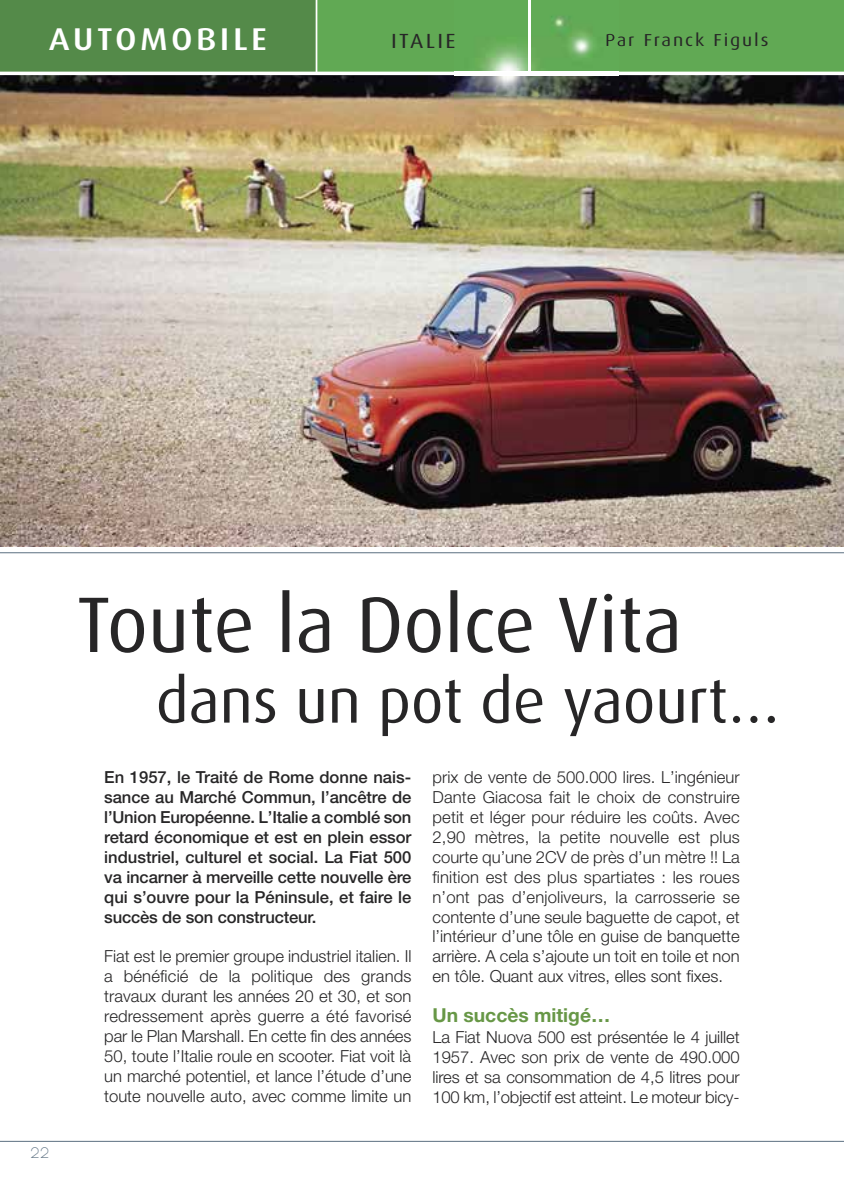
<style>
.page{position:relative;width:844px;height:1191px;background:#fff}
.page>*{position:absolute;margin:0;border:0;box-sizing:border-box;transform-origin:0 0}
.t1{font:78.75px "Dax";color:#272627}
.t2{font:62.3px "Dax";color:#272627}
.t3{font:500 31.5px "Dax";letter-spacing:.1em;color:#fff;scale:1.11 1}
.t4{font:21px "Eurofurencelight";color:#637687}
.t5{font:20.47px "Dax";letter-spacing:.1em;color:#272627;scale:1.11 1}
.t6{font:700 19.25px "Helvetica Neue";color:#679746}
.t7{font:17.32px "Dax";letter-spacing:.1em;color:#272627;scale:1.11 1}
.t8{font:300 16.62px/19.9px "Helvetica Neue";color:#272627;text-align:justify}
.t9{font:500 16.62px/19.9px "Helvetica Neue";letter-spacing:-.01em;color:#272627;text-align:justify}
</style>
<div class="page">
<hr style="left:0;top:1140px;width:843px;height:1px;background:#637687">
<img style="left:0;top:75px;width:843px;height:471px">
<hr style="left:0;top:552px;width:843px;height:1px;background:#637687">
<div style="left:0;top:0;width:843px;height:73px;background:#61a954"></div>
<div style="left:0;top:0;width:315px;height:73px;background:#548a49"></div>
<hr style="left:315px;top:0;width:2px;height:73px;background:#fff">
<hr style="left:0;top:72px;width:843px;height:3px;background:#fff">
<img style="left:454px;top:0;width:164px;height:124px">
<svg style="left:606px;top:33px;width:12px;height:13px"></svg>
<img style="left:529px;top:0;width:1px;height:72px">
<h3 class="t3" style="left:49px;top:26px;width:198px">AUTOMOBILE</h3>
<p class="t5" style="left:391px;top:32px;width:59px">ITALIE</p>
<p class="t7" style="left:605px;top:32px;width:149px">Par Franck Figuls</p>
<h1 class="t1" style="left:77px;top:590px;width:606px">Toute la Dolce Vita</h1>
<h2 class="t2" style="left:156px;top:674px;width:625px">dans un pot de yaourt…</h2>
<p class="t4" style="left:30px;top:1141px;width:21px">22</p>
<p class="t9" style="left:104px;top:768px;width:308px">En 1957, le Traité de Rome donne nais&shy;sance au Marché Commun, l’ancêtre de l’Union Européenne. L’Italie a comblé son retard économique et est en plein essor industriel, culturel et social. La Fiat 500 va incarner à merveille cette nouvelle ère qui s’ouvre pour la Péninsule, et faire le succès de son constructeur.</p>
<p class="t8" style="left:104px;top:948px;width:309px">Fiat est le premier groupe industriel italien. Il a bénéficié de la politique des grands travaux durant les années 20 et 30, et son redressement après guerre a été favorisé par le Plan Marshall. En cette fin des années 50, toute l’Italie roule en scooter. Fiat voit là un marché potentiel, et lance l’étude d’une toute nouvelle auto, avec comme limite un</p>
<p class="t8" style="left:432px;top:768px;width:309px">prix de vente de 500.000 lires. L’ingénieur Dante Giacosa fait le choix de construire petit et léger pour réduire les coûts. Avec 2,90 mètres, la petite nouvelle est plus courte qu’une 2CV de près d’un mètre !! La finition est des plus spartiates : les roues n’ont pas d’enjoliveurs, la carrosserie se contente d’une seule baguette de capot, et l’intérieur d’une tôle en guise de banquette arrière. A cela s’ajoute un toit en toile et non en tôle. Quant aux vitres, elles sont fixes.</p>
<p class="t6" style="left:432px;top:1007px;width:179px">Un succès mitigé…</p>
<p class="t8" style="left:432px;top:1028px;width:309px">La Fiat Nuova 500 est présentée le 4 juillet 1957. Avec son prix de vente de 490.000 lires et sa consommation de 4,5 litres pour 100 km, l’objectif est atteint. Le moteur bicy-</p>
</div>
